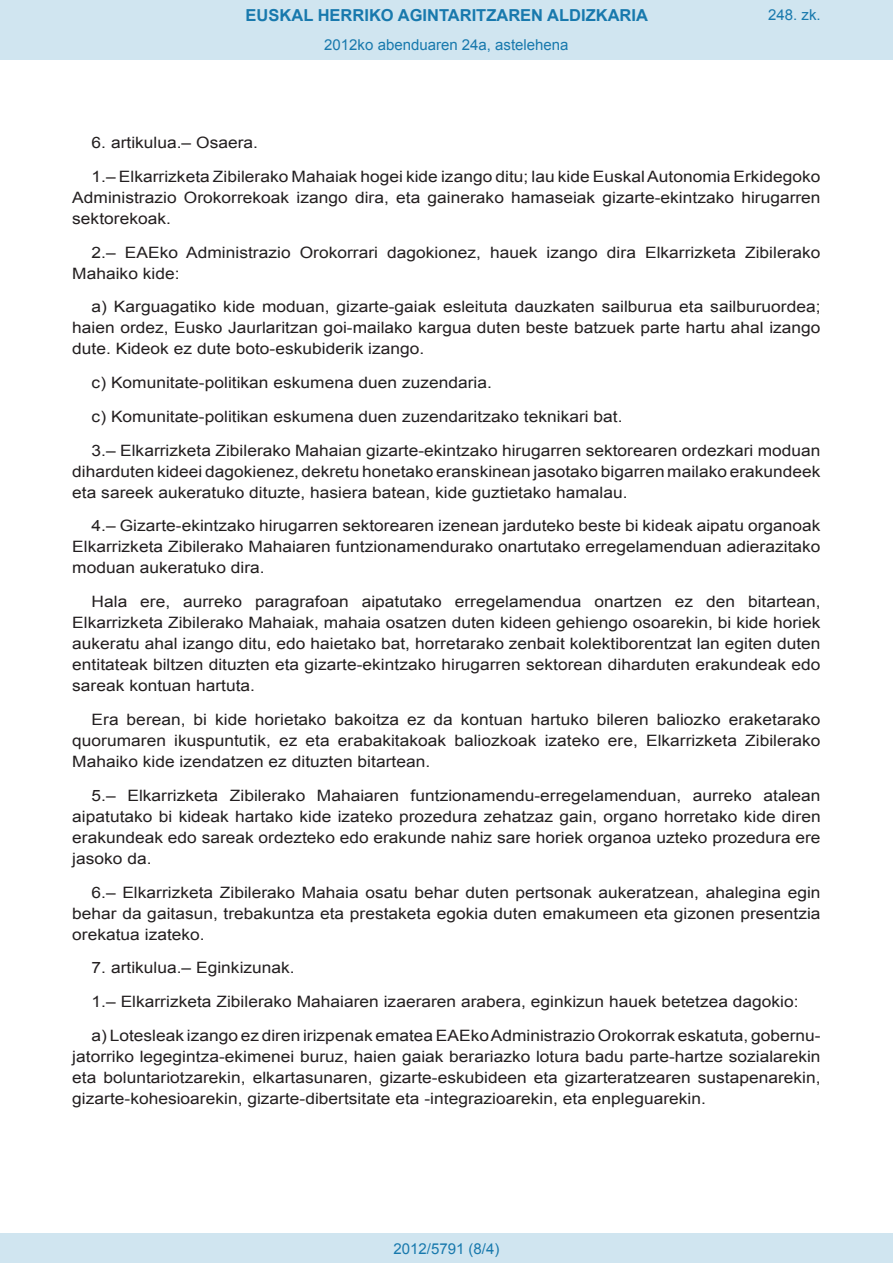
<style>
.page{position:relative;width:893px;height:1263px;background:#fff}
.page>*{position:absolute;margin:0;border:0;box-sizing:border-box;transform-origin:0 0}
.t1{font:700 16.5px "Arial";color:#1879ad}
.BOPVDetalle{font:15.6px/21px "Arial";color:#231f20;text-align:justify;scale:1.11 1}
.Paginacion_Centro{font:15px "Arial";color:#1879ad}
</style>
<div class="page">
<div style="left:0;top:0;width:893px;height:60px;background:#d0e5f0"></div>
<div style="left:0;top:1233px;width:893px;height:30px;background:#d0e5f0"></div>
<p class="t1" style="left:246px;top:4px;width:404px">EUSKAL HERRIKO AGINTARITZAREN ALDIZKARIA</p>
<p class="Paginacion_Centro" style="left:324px;top:35px;width:246px">2012ko abenduaren 24a, astelehena</p>
<p class="Paginacion_Centro" style="left:768px;top:5px;width:54px">248. zk.</p>
<p class="BOPVDetalle" style="left:92px;top:132px;width:151px">6. artikulua.– Osaera.</p>
<p class="BOPVDetalle" style="left:72px;top:166px;width:676px;text-indent:19px">1.– Elkarrizketa Zibilerako Mahaiak hogei kide izango ditu; lau kide Euskal Autonomia Erkidegoko Administrazio Orokorrekoak izango dira, eta gainerako hamaseiak gizarte-ekintzako hirugarren sektorekoak.</p>
<p class="BOPVDetalle" style="left:72px;top:242px;width:676px;text-indent:19px">2.– EAEko Administrazio Orokorrari dagokionez, hauek izango dira Elkarrizketa Zibilerako<br>Mahaiko kide:</p>
<p class="BOPVDetalle" style="left:72px;top:297px;width:676px;text-indent:19px">a) Karguagatiko kide moduan, gizarte-gaiak esleituta dauzkaten sailburua eta sailburuordea; haien ordez, Eusko Jaurlaritzan goi-mailako kargua duten beste batzuek parte hartu ahal izango dute. Kideok ez dute boto-eskubiderik izango.</p>
<p class="BOPVDetalle" style="left:92px;top:372px;width:362px">c) Komunitate-politikan eskumena duen zuzendaria.</p>
<p class="BOPVDetalle" style="left:92px;top:406px;width:480px">c) Komunitate-politikan eskumena duen zuzendaritzako teknikari bat.</p>
<p class="BOPVDetalle" style="left:72px;top:440px;width:676px;text-indent:19px">3.– Elkarrizketa Zibilerako Mahaian gizarte-ekintzako hirugarren sektorearen ordezkari moduan diharduten kideei dagokienez, dekretu honetako eranskinean jasotako bigarren mailako erakundeek eta sareek aukeratuko dituzte, hasiera batean, kide guztietako hamalau.</p>
<p class="BOPVDetalle" style="left:72px;top:516px;width:676px;text-indent:19px">4.– Gizarte-ekintzako hirugarren sektorearen izenean jarduteko beste bi kideak aipatu organoak Elkarrizketa Zibilerako Mahaiaren funtzionamendurako onartutako erregelamenduan adierazitako moduan aukeratuko dira.</p>
<p class="BOPVDetalle" style="left:72px;top:591px;width:676px;text-indent:19px">Hala ere, aurreko paragrafoan aipatutako erregelamendua onartzen ez den bitartean, Elkarrizketa Zibilerako Mahaiak, mahaia osatzen duten kideen gehiengo osoarekin, bi kide horiek aukeratu ahal izango ditu, edo haietako bat, horretarako zenbait kolektiborentzat lan egiten duten entitateak biltzen dituzten eta gizarte-ekintzako hirugarren sektorean diharduten erakundeak edo sareak kontuan hartuta.</p>
<p class="BOPVDetalle" style="left:72px;top:709px;width:676px;text-indent:19px">Era berean, bi kide horietako bakoitza ez da kontuan hartuko bileren baliozko eraketarako quorumaren ikuspuntutik, ez eta erabakitakoak baliozkoak izateko ere, Elkarrizketa Zibilerako Mahaiko kide izendatzen ez dituzten bitartean.</p>
<p class="BOPVDetalle" style="left:72px;top:785px;width:676px;text-indent:19px">5.– Elkarrizketa Zibilerako Mahaiaren funtzionamendu-erregelamenduan, aurreko atalean aipatutako bi kideak hartako kide izateko prozedura zehatzaz gain, organo horretako kide diren erakundeak edo sareak ordezteko edo erakunde nahiz sare horiek organoa uzteko prozedura ere jasoko da.</p>
<p class="BOPVDetalle" style="left:72px;top:882px;width:676px;text-indent:19px">6.– Elkarrizketa Zibilerako Mahaia osatu behar duten pertsonak aukeratzean, ahalegina egin behar da gaitasun, trebakuntza eta prestaketa egokia duten emakumeen eta gizonen presentzia orekatua izateko.</p>
<p class="BOPVDetalle" style="left:92px;top:957px;width:184px">7. artikulua.– Eginkizunak.</p>
<p class="BOPVDetalle" style="left:92px;top:991px;width:638px">1.– Elkarrizketa Zibilerako Mahaiaren izaeraren arabera, eginkizun hauek betetzea dagokio:</p>
<p class="BOPVDetalle" style="left:72px;top:1025px;width:676px;text-indent:19px">a) Lotesleak izango ez diren irizpenak ematea EAEko Administrazio Orokorrak eskatuta, gobernu&shy;jatorriko legegintza-ekimenei buruz, haien gaiak berariazko lotura badu parte-hartze sozialarekin eta boluntariotzarekin, elkartasunaren, gizarte-eskubideen eta gizarteratzearen sustapenarekin, gizarte-kohesioarekin, gizarte-dibertsitate eta -integrazioarekin, eta enpleguarekin.</p>
<p class="Paginacion_Centro" style="left:393px;top:1238px;width:107px">2012/5791 (8/4)</p>
</div>
